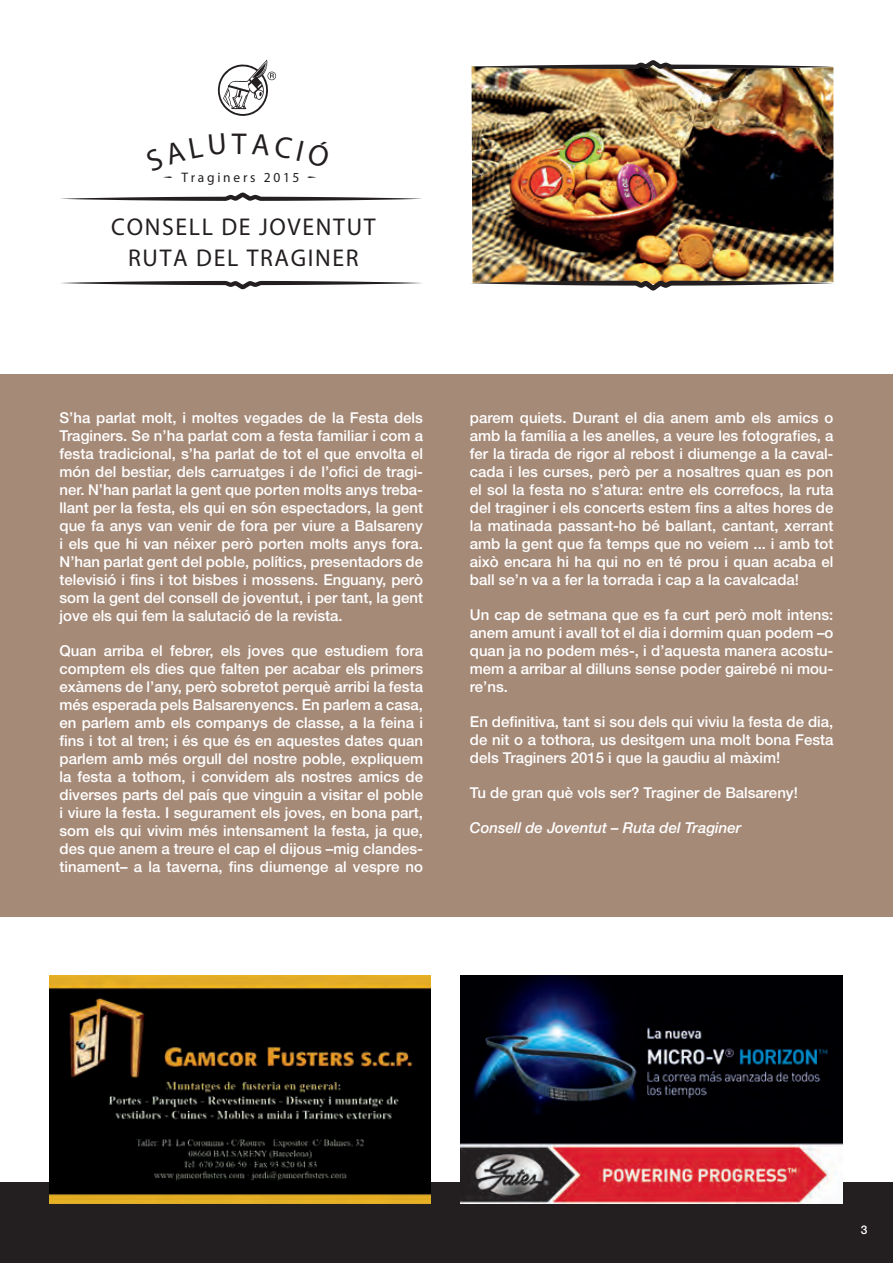
<style>
.page{position:relative;width:893px;height:1263px;background:#fff}
.page>*{position:absolute;margin:0;border:0;box-sizing:border-box;transform-origin:0 0}
.t1{font:900 30.3px "Alegreya";color:#231f20}
.t2{font:24.3px/31.2px "Passion One";letter-spacing:.07em;color:#231f20;text-align:center}
.Cos_Text{font:500 15px/18px "Helvetica Neue";color:#fff;text-align:justify}
.Cos_Text-2{font:italic 500 15px "Helvetica Neue";color:#fff}
.t3{font:700 condensed 13.8px "Open Sans";letter-spacing:.2em;color:#231f20}
.t4{font:500 12px "Helvetica Neue";color:#fff}
</style>
<div class="page">
<img style="left:471px;top:69px;width:362px;height:212px">
<div style="left:0;top:1182px;width:893px;height:81px;background:#231f20"></div>
<svg style="left:218px;top:60px;width:58px;height:56px"></svg>
<div style="left:0;top:375px;width:893px;height:542px;background:#a68a78"></div>
<svg style="left:471px;top:281px;width:362px;height:10px"></svg>
<svg style="left:307px;top:176px;width:9px;height:2px"></svg>
<svg style="left:60px;top:193px;width:362px;height:8px"></svg>
<svg style="left:61px;top:281px;width:361px;height:8px"></svg>
<img style="left:50px;top:976px;width:381px;height:228px">
<img style="left:461px;top:976px;width:381px;height:228px">
<svg style="left:471px;top:60px;width:362px;height:9px"></svg>
<svg style="left:163px;top:176px;width:9px;height:2px"></svg>
<p class="t1" style="left:232px;top:125px;width:16px">T</p>
<p class="t3" style="left:181px;top:169px;width:120px">Traginers 2015</p>
<p class="t2" style="left:111px;top:211px;width:266px">CONSELL DE JOVENTUT<br>RUTA DEL TRAGINER</p>
<p class="Cos_Text" style="left:60px;top:408px;width:365px">S’ha parlat molt, i moltes vegades de la Festa dels Traginers. Se n’ha parlat com a festa familiar i com a festa tradicional, s’ha parlat de tot el que envolta el món del bestiar, dels carruatges i de l’ofici de tragi&shy;ner. N’han parlat la gent que porten molts anys treba&shy;llant per la festa, els qui en són espectadors, la gent que fa anys van venir de fora per viure a Balsareny i els que hi van néixer però porten molts anys fora.<br>N’han parlat gent del poble, polítics, presentadors de televisió i fins i tot bisbes i mossens. Enguany, però som la gent del consell de joventut, i per tant, la gent jove els qui fem la salutació de la revista.</p>
<p class="Cos_Text" style="left:60px;top:641px;width:365px">Quan arriba el febrer, els joves que estudiem fora comptem els dies que falten per acabar els primers exàmens de l’any, però sobretot perquè arribi la festa més esperada pels Balsarenyencs. En parlem a casa, en parlem amb els companys de classe, a la feina i fins i tot al tren; i és que és en aquestes dates quan parlem amb més orgull del nostre poble, expliquem la festa a tothom, i convidem als nostres amics de diverses parts del país que vinguin a visitar el poble i viure la festa. I segurament els joves, en bona part, som els qui vivim més intensament la festa, ja que, des que anem a treure el cap el dijous –mig clandes&shy;tinament– a la taverna, fins diumenge al vespre no</p>
<p class="Cos_Text" style="left:470px;top:408px;width:365px">parem quiets. Durant el dia anem amb els amics o amb la família a les anelles, a veure les fotografies, a fer la tirada de rigor al rebost i diumenge a la caval&shy;cada i les curses, però per a nosaltres quan es pon el sol la festa no s’atura: entre els correfocs, la ruta del traginer i els concerts estem fins a altes hores de la matinada passant-ho bé ballant, cantant, xerrant amb la gent que fa temps que no veiem ... i amb tot això encara hi ha qui no en té prou i quan acaba el ball se’n va a fer la torrada i cap a la cavalcada!</p>
<p class="Cos_Text" style="left:470px;top:605px;width:365px">Un cap de setmana que es fa curt però molt intens: anem amunt i avall tot el dia i dormim quan podem –o quan ja no podem més-, i d’aquesta manera acostu&shy;mem a arribar al dilluns sense poder gairebé ni mou&shy;re’ns.</p>
<p class="Cos_Text" style="left:470px;top:712px;width:365px">En definitiva, tant si sou dels qui viviu la festa de dia, de nit o a tothora, us desitgem una molt bona Festa dels Traginers 2015 i que la gaudiu al màxim!</p>
<p class="Cos_Text" style="left:470px;top:783px;width:329px">Tu de gran què vols ser? Traginer de Balsareny!</p>
<p class="Cos_Text-2" style="left:470px;top:819px;width:273px">Consell de Joventut – Ruta del Traginer</p>
<p class="t4" style="left:861px;top:1223px;width:8px">3</p>
</div>
